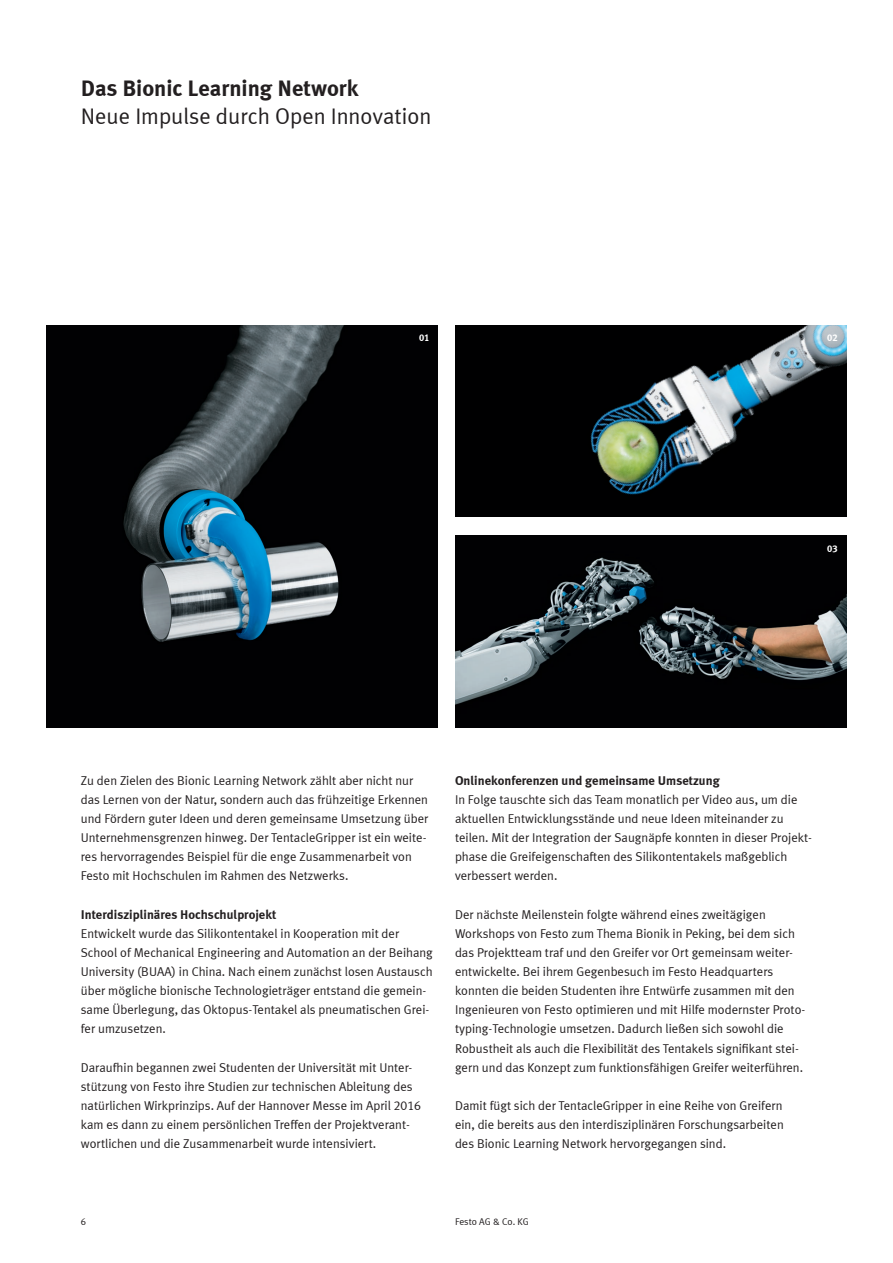
<style>
.page{position:relative;width:893px;height:1263px;background:#fff}
.page>*{position:absolute;margin:0;border:0;box-sizing:border-box;transform-origin:0 0}
.t1{font:22.5px "Meta Plus LF";color:#231f20}
.t2{font:700 22.5px "Meta Plus LF";color:#231f20}
.t3{font:12.75px/19.2px "Meta Plus LF";color:#231f20}
.t4{font:700 12.75px "Meta Plus LF";color:#231f20}
.t5{font:9.75px "Meta Plus LF";color:#231f20}
.t6{font:700 9.75px "Meta Plus LF";color:#fff}
</style>
<div class="page">
<img style="left:47px;top:325px;width:391px;height:402px">
<img style="left:455px;top:325px;width:391px;height:192px">
<img style="left:455px;top:536px;width:391px;height:191px">
<h1 class="t2" style="left:81px;top:74px;width:279px">Das Bionic Learning Network</h1>
<h1 class="t1" style="left:81px;top:103px;width:352px">Neue Impulse durch Open Innovation</h1>
<p class="t6" style="left:419px;top:331px;width:12px">01</p>
<p class="t6" style="left:827px;top:331px;width:12px">02</p>
<p class="t6" style="left:827px;top:542px;width:12px">03</p>
<p class="t3" style="left:81px;top:770px;width:349px">Zu den Zielen des Bionic Learning Network zählt aber nicht nur das Lernen von der Natur, sondern auch das frühzeitige Erkennen und Fördern guter Ideen und deren gemeinsame Umsetzung über Unternehmensgrenzen hinweg. Der TentacleGripper ist ein weite&shy;res hervorragendes Beispiel für die enge Zusammenarbeit von Festo mit Hochschulen im Rahmen des Netzwerks.</p>
<p class="t4" style="left:81px;top:906px;width:197px">Interdisziplinäres Hochschulprojekt</p>
<p class="t3" style="left:81px;top:923px;width:354px">Entwickelt wurde das Silikontentakel in Kooperation mit der School of Mechanical Engineering and Automation an der Beihang University (BUAA) in China. Nach einem zunächst losen Austausch über mögliche bionische Technologieträger entstand die gemein&shy;same Überlegung, das Oktopus-Tentakel als pneumatischen Grei&shy;fer umzusetzen.</p>
<p class="t3" style="left:81px;top:1057px;width:342px">Daraufhin begannen zwei Studenten der Universität mit Unter&shy;stützung von Festo ihre Studien zur technischen Ableitung des natürlichen Wirkprinzips. Auf der Hannover Messe im April 2016 kam es dann zu einem persönlichen Treffen der Projektverant&shy;wortlichen und die Zusammenarbeit wurde intensiviert.</p>
<p class="t4" style="left:455px;top:772px;width:266px">Onlinekonferenzen und gemeinsame Umsetzung</p>
<p class="t3" style="left:455px;top:789px;width:359px">In Folge tauschte sich das Team monatlich per Video aus, um die aktuellen Entwicklungsstände und neue Ideen miteinander zu teilen. Mit der Integration der Saugnäpfe konnten in dieser Projekt&shy;phase die Greifeigenschaften des Silikontentakels maßgeblich verbessert werden.</p>
<p class="t3" style="left:455px;top:904px;width:352px">Der nächste Meilenstein folgte während eines zweitägigen Workshops von Festo zum Thema Bionik in Peking, bei dem sich das Projektteam traf und den Greifer vor Ort gemeinsam weiter&shy;entwickelte. Bei ihrem Gegenbesuch im Festo Headquarters konnten die beiden Studenten ihre Entwürfe zusammen mit den Ingenieuren von Festo optimieren und mit Hilfe modernster Proto&shy;typing-Technologie umsetzen. Dadurch ließen sich sowohl die Robustheit als auch die Flexibilität des Tentakels signifikant stei&shy;gern und das Konzept zum funktionsfähigen Greifer weiterführen.</p>
<p class="t3" style="left:455px;top:1096px;width:330px;text-align:justify">Damit fügt sich der TentacleGripper in eine Reihe von Greifern ein, die bereits aus den interdisziplinären Forschungsarbeiten des Bionic Learning Network hervorgegangen sind.</p>
<p class="t5" style="left:81px;top:1215px;width:7px">6</p>
<p class="t5" style="left:455px;top:1215px;width:75px">Festo AG &amp; Co. KG</p>
</div>
